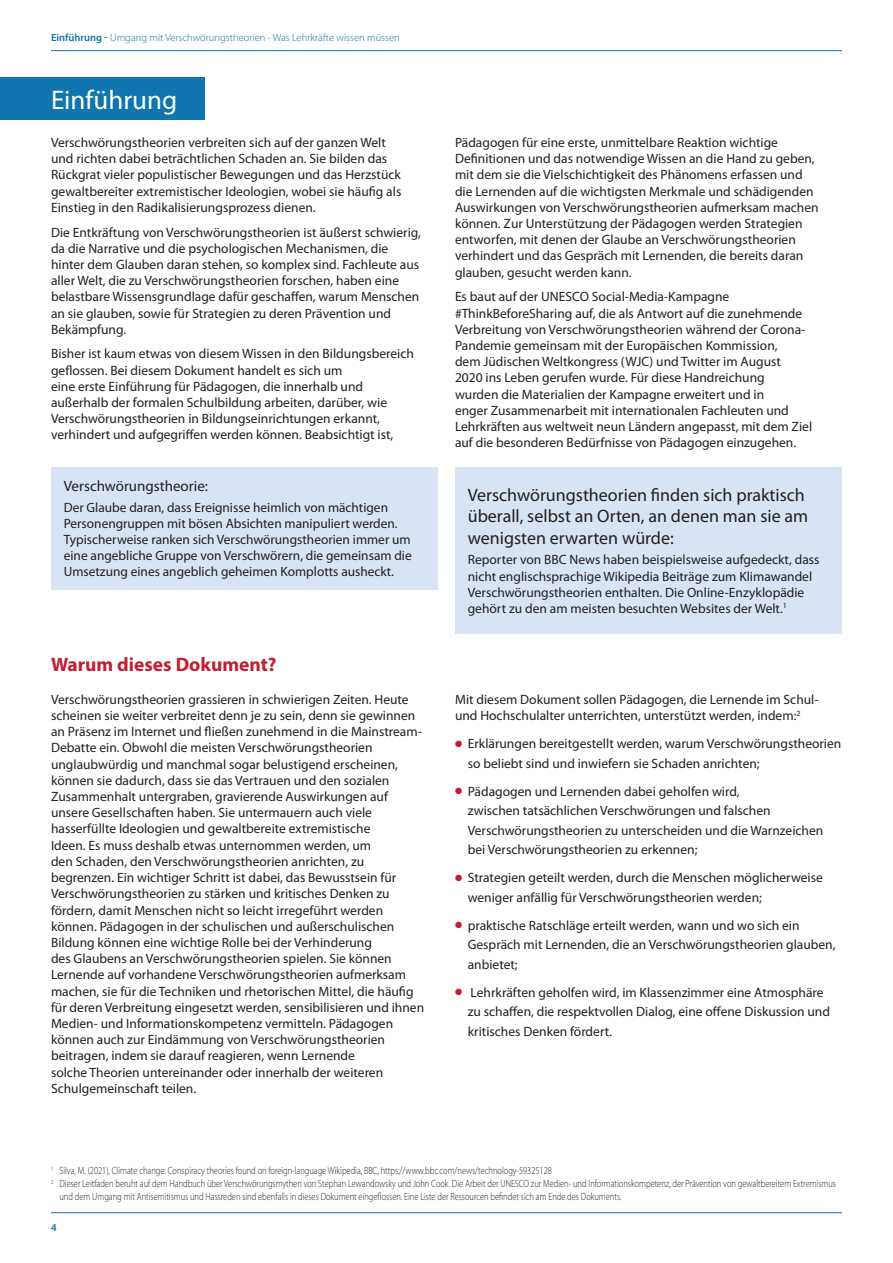
<style>
.page{position:relative;width:893px;height:1263px;background:#fff}
.page>*{position:absolute;margin:0;border:0;box-sizing:border-box;transform-origin:0 0}
.t1{font:27px "Myriad Pro";color:#fff}
.t2{font:700 19.5px "Myriad Pro";color:#c21f32}
.t3{font:18px/21.6px "Myriad Pro";color:#231f20}
.t4{font:15px "Myriad Pro";color:#231f20}
.t5{font:13.5px/16.2px "Myriad Pro";color:#231f20}
.t6{font:300 10.5px/12.6px "Myriad Pro";color:#231f20;scale:.8 1}
.t7{font:300 10.5px "Myriad Pro";color:#0e75ae}
.t8{font:600 10.5px "Myriad Pro";color:#0e75ae}
.s1{font-weight:600}
.s2{color:#c21f32}
</style>
<div class="page">
<hr style="left:51px;top:50px;width:791px;height:1px;background:#0e75ae">
<hr style="left:51px;top:1212px;width:791px;height:1px;background:#0e75ae">
<div style="left:0;top:77px;width:204px;height:43px;background:#0e75ae"></div>
<div style="left:455px;top:467px;width:387px;height:166px;background:#d8e4f3"></div>
<div style="left:51px;top:467px;width:387px;height:122px;background:#d8e4f3"></div>
<p class="t7" style="left:51px;top:32px;width:350px"><span class="s1">Einführung -</span> Umgang mit Verschwörungstheorien - Was Lehrkräfte wissen müssen</p>
<p class="t1" style="left:51px;top:83px;width:128px">Einführung</p>
<p class="t5" style="left:51px;top:134px;width:352px">Verschwörungstheorien verbreiten sich auf der ganzen Welt und richten dabei beträchtlichen Schaden an. Sie bilden das Rückgrat vieler populistischer Bewegungen und das Herzstück gewaltbereiter extremistischer Ideologien, wobei sie häufig als Einstieg in den Radikalisierungsprozess dienen.</p>
<p class="t5" style="left:51px;top:224px;width:371px">Die Entkräftung von Verschwörungstheorien ist äußerst schwierig, da die Narrative und die psychologischen Mechanismen, die hinter dem Glauben daran stehen, so komplex sind. Fachleute aus aller Welt, die zu Verschwörungstheorien forschen, haben eine belastbare Wissensgrundlage dafür geschaffen, warum Menschen an sie glauben, sowie für Strategien zu deren Prävention und Bekämpfung.</p>
<p class="t5" style="left:51px;top:346px;width:364px">Bisher ist kaum etwas von diesem Wissen in den Bildungsbereich geflossen. Bei diesem Dokument handelt es sich um<br>eine erste Einführung für Pädagogen, die innerhalb und außerhalb der formalen Schulbildung arbeiten, darüber, wie Verschwörungstheorien in Bildungseinrichtungen erkannt, verhindert und aufgegriffen werden können. Beabsichtigt ist,</p>
<p class="t4" style="left:64px;top:477px;width:146px">Verschwörungstheorie:</p>
<p class="t5" style="left:64px;top:499px;width:349px">Der Glaube daran, dass Ereignisse heimlich von mächtigen Personengruppen mit bösen Absichten manipuliert werden.<br>Typischerweise ranken sich Verschwörungstheorien immer um eine angebliche Gruppe von Verschwörern, die gemeinsam die Umsetzung eines angeblich geheimen Komplotts ausheckt.</p>
<p class="t2" style="left:51px;top:651px;width:227px">Warum dieses Dokument?</p>
<p class="t5" style="left:51px;top:691px;width:375px">Verschwörungstheorien grassieren in schwierigen Zeiten. Heute scheinen sie weiter verbreitet denn je zu sein, denn sie gewinnen an Präsenz im Internet und fließen zunehmend in die Mainstream-Debatte ein. Obwohl die meisten Verschwörungstheorien unglaubwürdig und manchmal sogar belustigend erscheinen, können sie dadurch, dass sie das Vertrauen und den sozialen Zusammenhalt untergraben, gravierende Auswirkungen auf unsere Gesellschaften haben. Sie untermauern auch viele hasserfüllte Ideologien und gewaltbereite extremistische<br>Ideen. Es muss deshalb etwas unternommen werden, um<br>den Schaden, den Verschwörungstheorien anrichten, zu begrenzen. Ein wichtiger Schritt ist dabei, das Bewusstsein für Verschwörungstheorien zu stärken und kritisches Denken zu fördern, damit Menschen nicht so leicht irregeführt werden können. Pädagogen in der schulischen und außerschulischen Bildung können eine wichtige Rolle bei der Verhinderung<br>des Glaubens an Verschwörungstheorien spielen. Sie können Lernende auf vorhandene Verschwörungstheorien aufmerksam machen, sie für die Techniken und rhetorischen Mittel, die häufig für deren Verbreitung eingesetzt werden, sensibilisieren und ihnen Medien- und Informationskompetenz vermitteln. Pädagogen können auch zur Eindämmung von Verschwörungstheorien beitragen, indem sie darauf reagieren, wenn Lernende<br>solche Theorien untereinander oder innerhalb der weiteren Schulgemeinschaft teilen.</p>
<p class="t5" style="left:455px;top:134px;width:365px">Pädagogen für eine erste, unmittelbare Reaktion wichtige Definitionen und das notwendige Wissen an die Hand zu geben, mit dem sie die Vielschichtigkeit des Phänomens erfassen und die Lernenden auf die wichtigsten Merkmale und schädigenden Auswirkungen von Verschwörungstheorien aufmerksam machen können. Zur Unterstützung der Pädagogen werden Strategien entworfen, mit denen der Glaube an Verschwörungstheorien verhindert und das Gespräch mit Lernenden, die bereits daran glauben, gesucht werden kann.</p>
<p class="t5" style="left:455px;top:288px;width:359px">Es baut auf der UNESCO Social-Media-Kampagne #ThinkBeforeSharing auf, die als Antwort auf die zunehmende Verbreitung von Verschwörungstheorien während der Corona-Pandemie gemeinsam mit der Europäischen Kommission,<br>dem Jüdischen Weltkongress (WJC) und Twitter im August<br>2020 ins Leben gerufen wurde. Für diese Handreichung<br>wurden die Materialien der Kampagne erweitert und in<br>enger Zusammenarbeit mit internationalen Fachleuten und Lehrkräften aus weltweit neun Ländern angepasst, mit dem Ziel auf die besonderen Bedürfnisse von Pädagogen einzugehen.</p>
<p class="t3" style="left:468px;top:483px;width:342px">Verschwörungstheorien finden sich praktisch überall, selbst an Orten, an denen man sie am wenigsten erwarten würde:</p>
<p class="t5" style="left:468px;top:551px;width:353px">Reporter von BBC News haben beispielsweise aufgedeckt, dass nicht englischsprachige Wikipedia Beiträge zum Klimawandel Verschwörungstheorien enthalten. Die Online-Enzyklopädie gehört zu den am meisten besuchten Websites der Welt.<sup>1</sup></p>
<p class="t5" style="left:455px;top:691px;width:365px">Mit diesem Dokument sollen Pädagogen, die Lernende im Schul&shy;und Hochschulalter unterrichten, unterstützt werden, indem:<sup>2</sup></p>
<p class="t5" style="left:468px;top:733px;width:375px;line-height:19.5px;text-indent:-13px"><span class="s2">●</span> Erklärungen bereitgestellt werden, warum Verschwörungstheorien so beliebt sind und inwiefern sie Schaden anrichten;</p>
<p class="t5" style="left:468px;top:781px;width:357px;line-height:19.5px;text-indent:-13px"><span class="s2">●</span> Pädagogen und Lernenden dabei geholfen wird,<br>zwischen tatsächlichen Verschwörungen und falschen Verschwörungstheorien zu unterscheiden und die Warnzeichen bei Verschwörungstheorien zu erkennen;</p>
<p class="t5" style="left:468px;top:868px;width:357px;line-height:19.5px;text-indent:-13px"><span class="s2">●</span> Strategien geteilt werden, durch die Menschen möglicherweise weniger anfällig für Verschwörungstheorien werden;</p>
<p class="t5" style="left:468px;top:915px;width:369px;line-height:19.5px;text-indent:-13px"><span class="s2">●</span> praktische Ratschläge erteilt werden, wann und wo sich ein<br>Gespräch mit Lernenden, die an Verschwörungstheorien glauben, anbietet;</p>
<p class="t5" style="left:468px;top:982px;width:364px;line-height:19.5px;text-indent:-13px"><span class="s2">●</span> Lehrkräften geholfen wird, im Klassenzimmer eine Atmosphäre zu schaffen, die respektvollen Dialog, eine offene Diskussion und kritisches Denken fördert.</p>
<p class="t6" style="left:51px;top:1165px;width:628px"><sup>1</sup> Silva, M. (2021), Climate change: Conspiracy theories found on foreign-language Wikipedia, BBC, https://www.bbc.com/news/technology-59325128</p>
<p class="t6" style="left:60px;top:1177px;width:972px;text-indent:-9px"><sup>2</sup> Dieser Leitfaden beruht auf dem Handbuch über Verschwörungsmythen von Stephan Lewandowsky und John Cook. Die Arbeit der UNESCO zur Medien- und Informationskompetenz, der Prävention von gewaltbereitem Extremismus und dem Umgang mit Antisemitismus und Hassreden sind ebenfalls in dieses Dokument eingeflossen. Eine Liste der Ressourcen befindet sich am Ende des Dokuments.</p>
<p class="t8" style="left:51px;top:1220px;width:7px">4</p>
</div>
